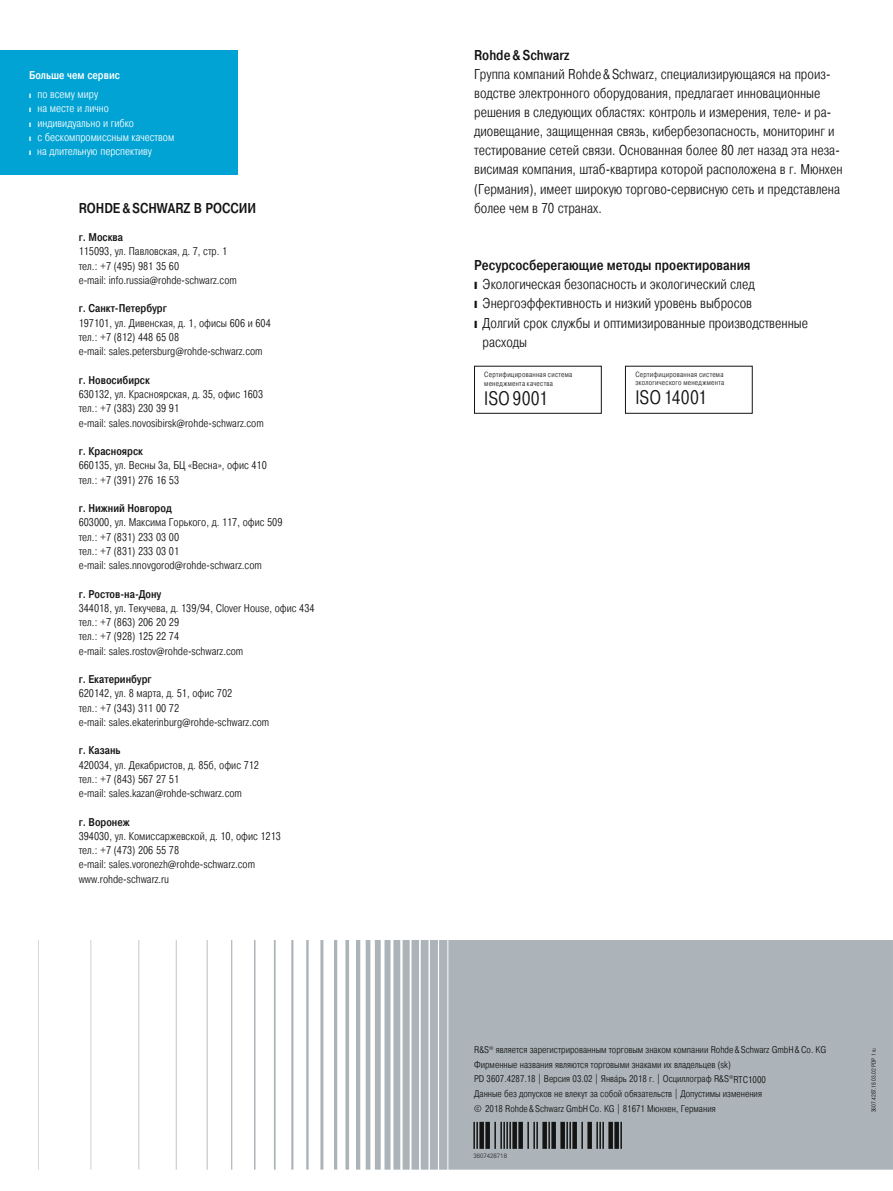
<style>
.page{position:relative;width:893px;height:1191px;background:#fff}
.page>*{position:absolute;margin:0;border:0;box-sizing:border-box;transform-origin:0 0}
.t1{font:300 19.5px "Pragmatica Cond";letter-spacing:.005em;color:#131413}
.t2{font:300 14.25px/19.2px "Pragmatica Cond";color:#131413}
.t3{font:500 14.25px "Pragmatica Cond";color:#131413}
.t4{font:300 11.25px/14.2px "Pragmatica Cond";color:#131413}
.t5{font:500 11.25px "Pragmatica Cond";color:#131413}
.t6{font:300 11.25px/14.4px "Pragmatica Cond";color:#fff}
.t7{font:500 11.25px/19.2px "Pragmatica Cond";color:#fff}
.t8{font:300 9.75px/14.9px "Pragmatica Cond";color:#131413}
.t9{font:300 7.5px/8.6px "Pragmatica Cond";letter-spacing:.035em;color:#131413}
.t10{font:300 6px "Pragmatica Cond";color:#131413}
.t11{font:300 6px "Linotype Univers 330";color:#131413}
.s1{font-family:"Linotype Univers 330";font-weight:300;font-size:9px}
.s2{font-weight:300}
.s3{font-family:"Linotype Univers 330";font-size:9px}
.s4{font-family:"Linotype Univers 330";font-size:14.7px}
</style>
<div class="page">
<svg style="left:38px;top:940px;width:855px;height:229px;fill:#acb4b9"></svg>
<div style="left:0;top:50px;width:238px;height:124px;background:#00a3d3"></div>
<div style="left:625px;top:366px;width:128px;height:48px;border:1px solid #131413"></div>
<div style="left:474px;top:366px;width:128px;height:48px;border:1px solid #131413"></div>
<hr style="left:473px;top:1121px;width:2px;height:27px;background:#131413">
<hr style="left:476px;top:1121px;width:2px;height:27px;background:#131413">
<div style="left:479px;top:1121px;width:5px;height:27px;background:#131413"></div>
<div style="left:485px;top:1121px;width:5px;height:27px;background:#131413"></div>
<hr style="left:494px;top:1121px;width:2px;height:27px;background:#131413">
<hr style="left:500px;top:1121px;width:2px;height:27px;background:#131413">
<hr style="left:503px;top:1121px;width:2px;height:27px;background:#131413">
<hr style="left:506px;top:1121px;width:2px;height:27px;background:#131413">
<hr style="left:509px;top:1121px;width:2px;height:27px;background:#131413">
<div style="left:512px;top:1121px;width:5px;height:27px;background:#131413"></div>
<div style="left:518px;top:1121px;width:5px;height:27px;background:#131413"></div>
<hr style="left:527px;top:1121px;width:2px;height:27px;background:#131413">
<hr style="left:533px;top:1121px;width:2px;height:27px;background:#131413">
<hr style="left:536px;top:1121px;width:2px;height:27px;background:#131413">
<div style="left:542px;top:1121px;width:5px;height:27px;background:#131413"></div>
<hr style="left:548px;top:1121px;width:2px;height:27px;background:#131413">
<div style="left:551px;top:1121px;width:5px;height:27px;background:#131413"></div>
<div style="left:560px;top:1121px;width:5px;height:27px;background:#131413"></div>
<hr style="left:566px;top:1121px;width:2px;height:27px;background:#131413">
<hr style="left:569px;top:1121px;width:2px;height:27px;background:#131413">
<div style="left:572px;top:1121px;width:5px;height:27px;background:#131413"></div>
<hr style="left:581px;top:1121px;width:2px;height:27px;background:#131413">
<div style="left:587px;top:1121px;width:5px;height:27px;background:#131413"></div>
<hr style="left:596px;top:1121px;width:2px;height:27px;background:#131413">
<hr style="left:599px;top:1121px;width:2px;height:27px;background:#131413">
<hr style="left:602px;top:1121px;width:2px;height:27px;background:#131413">
<div style="left:608px;top:1121px;width:5px;height:27px;background:#131413"></div>
<div style="left:614px;top:1121px;width:5px;height:27px;background:#131413"></div>
<hr style="left:620px;top:1121px;width:2px;height:27px;background:#131413">
<p class="t7" style="left:29px;top:65px;width:92px">Больше чем сервис <span class="s1">❙</span> <span class="s2">по всему миру</span></p>
<p class="t6" style="left:29px;top:101px;width:147px"><span class="s3">❙</span> на месте и лично<br><span class="s3">❙</span> индивидуально и гибко<br><span class="s3">❙</span> с бескомпромиссным качеством <span class="s3">❙</span> на длительную перспективу</p>
<p class="t3" style="left:79px;top:199px;width:179px">ROHDE&amp;SCHWARZ В РОССИИ</p>
<p class="t5" style="left:79px;top:231px;width:46px">г. Москва</p>
<p class="t4" style="left:79px;top:245px;width:160px">115093, ул. Павловская, д. 7, стр. 1 тел.: +7 (495) 981 35 60<br>e-mail: info.russia@rohde-schwarz.com</p>
<p class="t5" style="left:79px;top:302px;width:90px">г. Санкт-Петербург</p>
<p class="t4" style="left:79px;top:316px;width:194px">197101, ул. Дивенская, д. 1, офисы 606 и 604 тел.: +7 (812) 448 65 08<br>e-mail: sales.petersburg@rohde-schwarz.com</p>
<p class="t5" style="left:79px;top:373px;width:73px">г. Новосибирск</p>
<p class="t4" style="left:79px;top:387px;width:187px">630132, ул. Красноярская, д. 35, офис 1603 тел.: +7 (383) 230 39 91<br>e-mail: sales.novosibirsk@rohde-schwarz.com</p>
<p class="t5" style="left:79px;top:444px;width:66px">г. Красноярск</p>
<p class="t4" style="left:79px;top:458px;width:190px">660135, ул. Весны 3а, БЦ «Весна», офис 410 тел.: +7 (391) 276 16 53</p>
<p class="t5" style="left:79px;top:501px;width:95px">г. Нижний Новгород</p>
<p class="t4" style="left:79px;top:515px;width:205px">603000, ул. Максима Горького, д. 117, офис 509 тел.: +7 (831) 233 03 00<br>тел.: +7 (831) 233 03 01<br>e-mail: sales.nnovgorod@rohde-schwarz.com</p>
<p class="t5" style="left:79px;top:587px;width:84px">г. Ростов-на-Дону</p>
<p class="t4" style="left:79px;top:601px;width:237px">344018, ул. Текучева, д. 139/94, Clover House, офис 434 тел.: +7 (863) 206 20 29<br>тел.: +7 (928) 125 22 74<br>e-mail: sales.rostov@rohde-schwarz.com</p>
<p class="t5" style="left:79px;top:672px;width:74px">г. Екатеринбург</p>
<p class="t4" style="left:79px;top:686px;width:192px">620142, ул. 8 марта, д. 51, офис 702<br>тел.: +7 (343) 311 00 72<br>e-mail: sales.ekaterinburg@rohde-schwarz.com</p>
<p class="t5" style="left:79px;top:744px;width:43px">г. Казань</p>
<p class="t4" style="left:79px;top:758px;width:182px">420034, ул. Декабристов, д. 85б, офис 712 тел.: +7 (843) 567 27 51<br>e-mail: sales.kazan@rohde-schwarz.com</p>
<p class="t5" style="left:79px;top:815px;width:53px">г. Воронеж</p>
<p class="t4" style="left:79px;top:829px;width:204px">394030, ул. Комиссаржевской, д. 10, офис 1213 тел.: +7 (473) 206 55 78<br>e-mail: sales.voronezh@rohde-schwarz.com www.rohde-schwarz.ru</p>
<p class="t3" style="left:474px;top:46px;width:97px">Rohde&amp;Schwarz</p>
<p class="t2" style="left:474px;top:64px;width:370px">Группа компаний Rohde&amp;Schwarz, специализирующаяся на произ&shy;водстве электронного оборудования, предлагает инновационные решения в следующих областях: контроль и измерения, теле- и ра&shy;диовещание, защищенная связь, кибербезопасность, мониторинг и тестирование сетей связи. Основанная более 80 лет назад эта неза&shy;висимая компания, штаб-квартира которой расположена в г. Мюнхен (Германия), имеет широкую торгово-сервисную сеть и представлена более чем в 70 странах.</p>
<p class="t3" style="left:474px;top:257px;width:278px">Ресурсосберегающие методы проектирования</p>
<p class="t2" style="left:474px;top:275px;width:282px"><span class="s4">❙</span> Экологическая безопасность и экологический след</p>
<p class="t2" style="left:474px;top:294px;width:279px"><span class="s4">❙</span> Энергоэффективность и низкий уровень выбросов</p>
<p class="t2" style="left:474px;top:313px;width:336px"><span class="s4">❙</span> Долгий срок службы и оптимизированные производственные</p>
<p class="t2" style="left:483px;top:332px;width:46px">расходы</p>
<p class="t9" style="left:484px;top:371px;width:90px">Сертифицированная система менеджмента качества</p>
<h1 class="t1" style="left:484px;top:387px;width:65px">ISO9001</h1>
<p class="t9" style="left:635px;top:370px;width:91px">Сертифицированная система экологического менеджмента</p>
<h1 class="t1" style="left:635px;top:386px;width:73px">ISO14001</h1>
<p class="t8" style="left:474px;top:1042px;width:354px">R&amp;S<sup>®</sup> является зарегистрированным торговым знаком компании Rohde&amp;Schwarz GmbH&amp;Co. KG Фирменные названия являются торговыми знаками их владельцев (sk)<br>PD 3607.4287.18 | Версия 03.02 | Янва́рь 2018 г. | Осциллограф R&amp;S<sup>®</sup>RTC1000<br>Данные без допусков не влекут за собой обязательств | Допустимы изменения<br>© 2018 Rohde &amp;Schwarz GmbHCo. KG | 81671 Мюнхен, Германия</p>
<p class="t10" style="left:870px;top:1112px;width:66px;rotate:-90deg">3607.4287.18 03.02 PDP 1 ru</p>
<p class="t11" style="left:473px;top:1152px;width:35px">3607428718</p>
</div>
